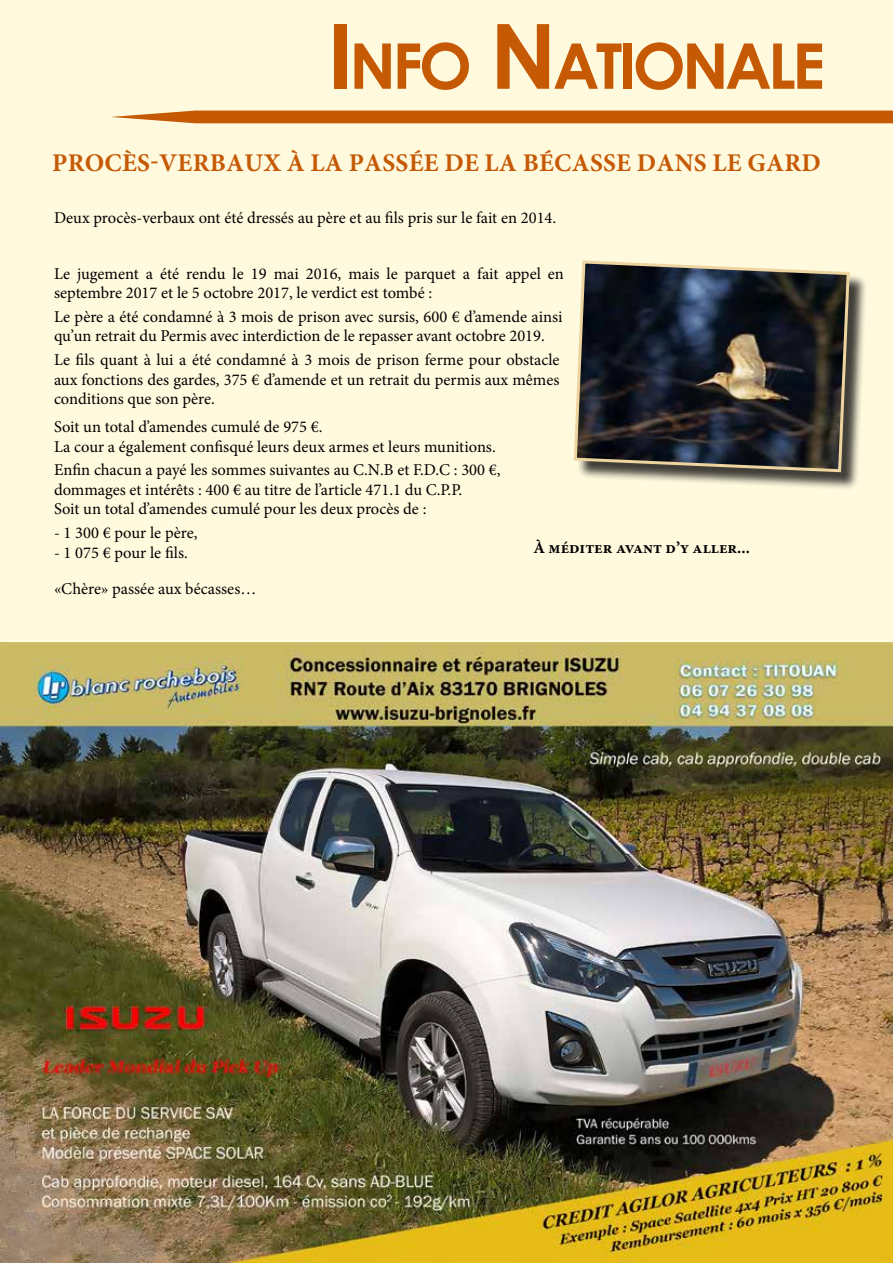
<style>
.page{position:relative;width:893px;height:1263px;background:#fff9de}
.page>*{position:absolute;margin:0;border:0;box-sizing:border-box;transform-origin:0 0}
.t1{font:700 63px "Century Gothic";letter-spacing:-.055em;color:#c55904}
.t2{font:700 25.5px "Minion Pro";letter-spacing:.01em;color:#c55904}
.t3{font:16.5px/19.5px "Minion Pro";color:#000}
.t4{font:700 16.5px "Minion Pro";color:#000}
.s1{font-size:90px}
</style>
<div class="page">
<div style="left:111px;top:111px;width:782px;height:12px;background:#c55904"></div>
<img style="left:1px;top:643px;width:892px;height:620px">
<div style="left:577px;top:263px;width:291px;height:228px;background:#000;opacity:.75"></div>
<svg style="left:573px;top:260px;width:278px;height:214px;background:#393a3b"></svg>
<h1 class="t1" style="left:328px;top:18px;width:499px"><span class="s1">I</span>NFO <span class="s1">N</span>ATIONALE</h1>
<h2 class="t2" style="left:52px;top:145px;width:770px">PROCÈS-VERBAUX À LA PASSÉE DE LA BÉCASSE DANS LE GARD</h2>
<p class="t3" style="left:54px;top:208px;width:504px">Deux procès-verbaux ont été dressés au père et au fils pris sur le fait en 2014.</p>
<p class="t3" style="left:54px;top:264px;width:511px">Le jugement a été rendu le 19 mai 2016, mais le parquet a fait appel en septembre 2017 et le 5 octobre 2017, le verdict est tombé :</p>
<p class="t3" style="left:54px;top:307px;width:510px">Le père a été condamné à 3 mois de prison avec sursis, 600 € d’amende ainsi qu’un retrait du Permis avec interdiction de le repasser avant octobre 2019.</p>
<p class="t3" style="left:54px;top:350px;width:507px;text-align:justify">Le fils quant à lui a été condamné à 3 mois de prison ferme pour obstacle aux fonctions des gardes, 375 € d’amende et un retrait du permis aux mêmes conditions que son père.</p>
<p class="t3" style="left:54px;top:417px;width:443px">Soit un total d’amendes cumulé de 975 €.<br>La cour a également confisqué leurs deux armes et leurs munitions.</p>
<p class="t3" style="left:54px;top:460px;width:448px">Enfin chacun a payé les sommes suivantes au C.N.B et F.D.C : 300 €, dommages et intérêts : 400 € au titre de l’article 471.1 du C.P.P.<br>Soit un total d’amendes cumulé pour les deux procès de :</p>
<p class="t3" style="left:54px;top:523px;width:145px">- 1 300 € pour le père,</p>
<p class="t3" style="left:54px;top:543px;width:135px">- 1 075 € pour le fils.</p>
<p class="t3" style="left:54px;top:579px;width:204px">«Chère» passée aux bécasses…</p>
<p class="t4" style="left:533px;top:536px;width:218px">À méditer avant d’y aller...</p>
</div>
